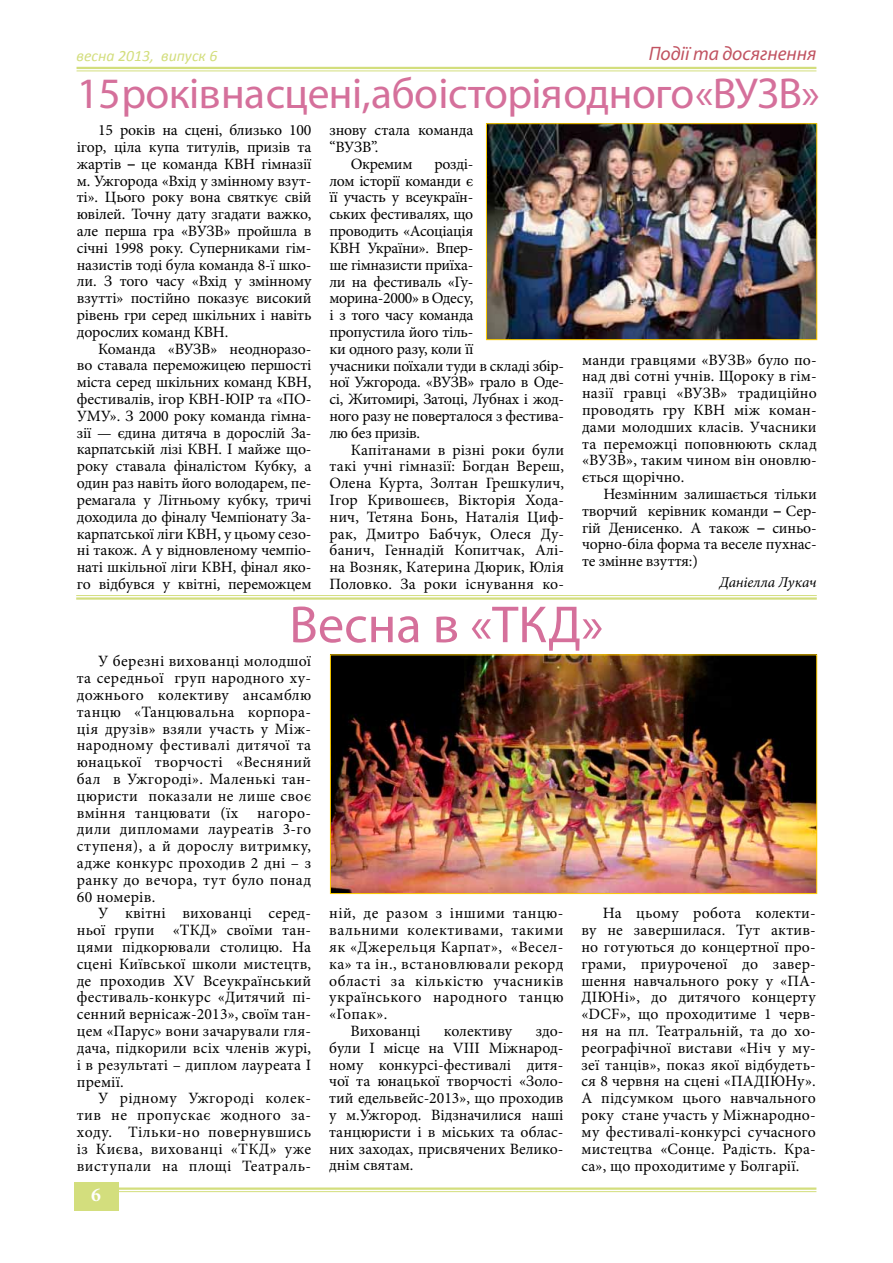
<style>
.page{position:relative;width:893px;height:1263px;background:#fff}
.page>*{position:absolute;margin:0;border:0;box-sizing:border-box;transform-origin:0 0}
.t1{font:52.5px "Myriad Pro";color:#d5709b}
.t2{font:43.5px "Myriad Pro";letter-spacing:-.015em;color:#d5709b}
.t3{font:italic 19.5px "Myriad Pro";color:#c15361}
.t4{font:700 19.5px "Minion Pro";color:#fff}
.t5{font:15.75px/16.8px "Minion Pro";color:#000;text-align:justify}
.t6{font:15.75px/16.8px "Minion Pro";letter-spacing:-.02em;color:#000}
.t7{font:15.75px "Minion Pro";letter-spacing:.03em;color:#000}
.t8{font:italic 15.75px "Calibri";color:#d3de7d}
.t9{font:italic 15px "Minion Pro";letter-spacing:-.01em;color:#000}
.s1{font-family:"Arial Narrow"}
</style>
<div class="page">
<hr style="left:117px;top:1187px;width:699px;height:3px;background:#d3de7d">
<hr style="left:117px;top:1191px;width:699px;height:1px;background:#d3de7d">
<div style="left:74px;top:1182px;width:44px;height:29px;background:#d3de7d"></div>
<hr style="left:77px;top:67px;width:739px;height:2px;background:#d3de7d">
<hr style="left:77px;top:71px;width:739px;height:1px;background:#d3de7d">
<img style="left:488px;top:125px;width:327px;height:213px">
<div style="left:486px;top:123px;width:331px;height:217px;border:1px solid #ffce00"></div>
<img style="left:332px;top:656px;width:483px;height:236px">
<div style="left:330px;top:654px;width:487px;height:240px;border:1px solid #ffce00"></div>
<hr style="left:76px;top:595px;width:741px;height:1px;background:#d3de7d">
<hr style="left:76px;top:597px;width:741px;height:3px;background:#d3de7d">
<p class="t8" style="left:77px;top:45px;width:142px">весна 2013, випуск 6</p>
<p class="t3" style="left:649px;top:42px;width:169px">Події та досягнення</p>
<h2 class="t2" style="left:77px;top:67px;width:744px">15 років на сцені, або історія одного «ВУЗВ»</h2>
<p class="t5" style="left:77px;top:122px;width:236px;text-indent:21px">15 років на сцені, близько 100 ігор, ціла купа титулів, призів та жартів <span class="s1">–</span> це команда КВН гімназії м. Ужгорода «Вхід у змінному взут&shy;ті». Цього року вона святкує свій ювілей. Точну дату згадати важко, але перша гра «ВУЗВ» пройшла в січні 1998 року. Суперниками гім&shy;назистів тоді була команда 8-ї шко&shy;ли. З того часу «Вхід у змінному взутті» постійно показує високий рівень гри серед шкільних і навіть дорослих команд КВН.</p>
<p class="t5" style="left:77px;top:340px;width:236px;text-indent:21px">Команда «ВУЗВ» неодноразо&shy;во ставала переможицею першості міста серед шкільних команд КВН, фестивалів, ігор КВН-ЮІР та «ПО-УМУ». З 2000 року команда гімна&shy;зії — єдина дитяча в дорослій За&shy;карпатській лізі КВН. І майже що&shy;року ставала фіналістом Кубку, а один раз навіть його володарем, пе&shy;ремагала у Літньому кубку, тричі доходила до фіналу Чемпіонату За&shy;карпатської ліги КВН, у цьому сезо&shy;ні також. А у відновленому чемпіо&shy;наті шкільної ліги КВН, фінал яко&shy;го відбувся у квітні, переможцем</p>
<p class="t5" style="left:329px;top:122px;width:145px">знову стала команда</p>
<p class="t5" style="left:329px;top:139px;width:51px">“ВУЗВ”.</p>
<p class="t6" style="left:351px;top:156px;width:63px">Окремим</p>
<p class="t6" style="left:329px;top:156px;width:236px;text-indent:105px">розді-<br>лом історії команди є<br>її участь у всеукраїн-<br>ських фестивалях, що<br>проводить «Асоціація<br>КВН України». Впер-<br>ше гімназисти приїха-<br>ли на фестиваль «Гу&shy;морина-2000» в Одесу,<br>і з того часу команда<br>пропустила його тіль-<br>ки одного разу, коли її<br>учасники поїхали туди в складі збір&shy;ної Ужгорода. «ВУЗВ» грало в Оде&shy;сі, Житомирі, Затоці, Лубнах і жод&shy;ного разу не поверталося з фестива&shy;лю без призів.</p>
<p class="t5" style="left:329px;top:441px;width:236px;text-indent:21px">Капітанами в різні роки були такі учні гімназії: Богдан Вереш, Олена Курта, Золтан Грешкулич, Ігор Кривошеєв, Вікторія Хода&shy;нич, Тетяна Бонь, Наталія Циф&shy;рак, Дмитро Бабчук, Олеся Ду&shy;банич, Геннадій Копитчак, Алі&shy;на Возняк, Катерина Дюрик, Юлія Половко. За роки існування ко-</p>
<p class="t5" style="left:582px;top:351px;width:236px">манди гравцями «ВУЗВ» було по&shy;над дві сотні учнів. Щороку в гім&shy;назії гравці «ВУЗВ» традиційно проводять гру КВН між коман&shy;дами молодших класів. Учасники та переможці поповнюють склад «ВУЗВ», таким чином він оновлю&shy;ється щорічно.</p>
<p class="t5" style="left:582px;top:486px;width:236px;text-indent:21px">Незмінним залишається тільки творчий керівник команди <span class="s1">–</span> Сер&shy;гій Денисенко. А також <span class="s1">–</span> синьо&shy;чорно-біла форма та веселе пухнас&shy;те змінне взуття:)</p>
<p class="t9" style="left:719px;top:572px;width:99px">Даніелла Лукач</p>
<h1 class="t1" style="left:289px;top:592px;width:316px">Весна в «ТКД»</h1>
<p class="t5" style="left:77px;top:653px;width:236px;text-indent:21px">У березні вихованці молодшої та середньої груп народного ху&shy;дожнього колективу ансамблю танцю «Танцювальна корпора&shy;ція друзів» взяли участь у Між&shy;народному фестивалі дитячої та юнацької творчості «Весняний бал в Ужгороді». Маленькі тан&shy;цюристи показали не лише своє вміння танцювати (їх нагоро&shy;дили дипломами лауреатів 3-го ступеня), а й дорослу витримку, адже конкурс проходив 2 дні – з ранку до вечора, тут було понад 60 номерів.</p>
<p class="t5" style="left:77px;top:905px;width:236px;text-indent:21px">У квітні вихованці серед&shy;ньої групи «ТКД» своїми тан&shy;цями підкорювали столицю. На сцені Київської школи мистецтв, де проходив XV Всеукраїнський фестиваль-конкурс «Дитячий пі&shy;сенний вернісаж-2013», своїм тан&shy;цем «Парус» вони зачарували гля&shy;дача, підкорили всіх членів журі, і в результаті – диплом лауреата І премії.</p>
<p class="t5" style="left:77px;top:1090px;width:236px;text-indent:21px">У рідному Ужгороді колек&shy;тив не пропускає жодного за&shy;ходу. Тільки-но повернувшись із Києва, вихованці «ТКД» уже виступали на площі Театраль-</p>
<p class="t4" style="left:91px;top:1181px;width:11px">6</p>
<p class="t7" style="left:329px;top:903px;width:236px">ній, де разом з іншими танцю-</p>
<p class="t7" style="left:329px;top:919px;width:236px">вальними колективами, такими</p>
<p class="t7" style="left:329px;top:936px;width:236px">як «Джерельця Карпат», «Весел-</p>
<p class="t7" style="left:329px;top:953px;width:236px">ка» та ін., встановлювали рекорд</p>
<p class="t7" style="left:329px;top:970px;width:236px">області за кількістю учасників</p>
<p class="t7" style="left:329px;top:987px;width:236px">українського народного танцю</p>
<p class="t5" style="left:329px;top:1006px;width:60px">«Гопак».</p>
<p class="t5" style="left:350px;top:1022px;width:71px">Вихованці</p>
<p class="t5" style="left:444px;top:1022px;width:70px">колективу</p>
<p class="t5" style="left:329px;top:1022px;width:236px;text-indent:207px">здо&shy;були І місце на VІІІ Міжнарод&shy;ному конкурсі-фестивалі дитя&shy;чої та юнацької творчості «Золо&shy;тий едельвейс-2013», що проходив у м.Ужгород. Відзначилися наші танцюристи і в міських та облас&shy;них заходах, присвячених Велико&shy;днім святам.</p>
<p class="t5" style="left:581px;top:905px;width:236px;text-indent:21px">На цьому робота колекти&shy;ву не завершилася. Тут актив&shy;но готуються до концертної про&shy;грами, приуроченої до завер&shy;шення навчального року у «ПА-ДІЮНі», до дитячого концерту «DCF», що проходитиме 1 черв&shy;ня на пл. Театральній, та до хо&shy;реографічної вистави «Ніч у му&shy;зеї танців», показ якої відбудеть&shy;ся 8 червня на сцені «ПАДІЮНу».<br>А підсумком цього навчального року стане участь у Міжнародно&shy;му фестивалі-конкурсі сучасного мистецтва «Сонце. Радість. Кра&shy;са», що проходитиме у Болгарії.</p>
</div>
